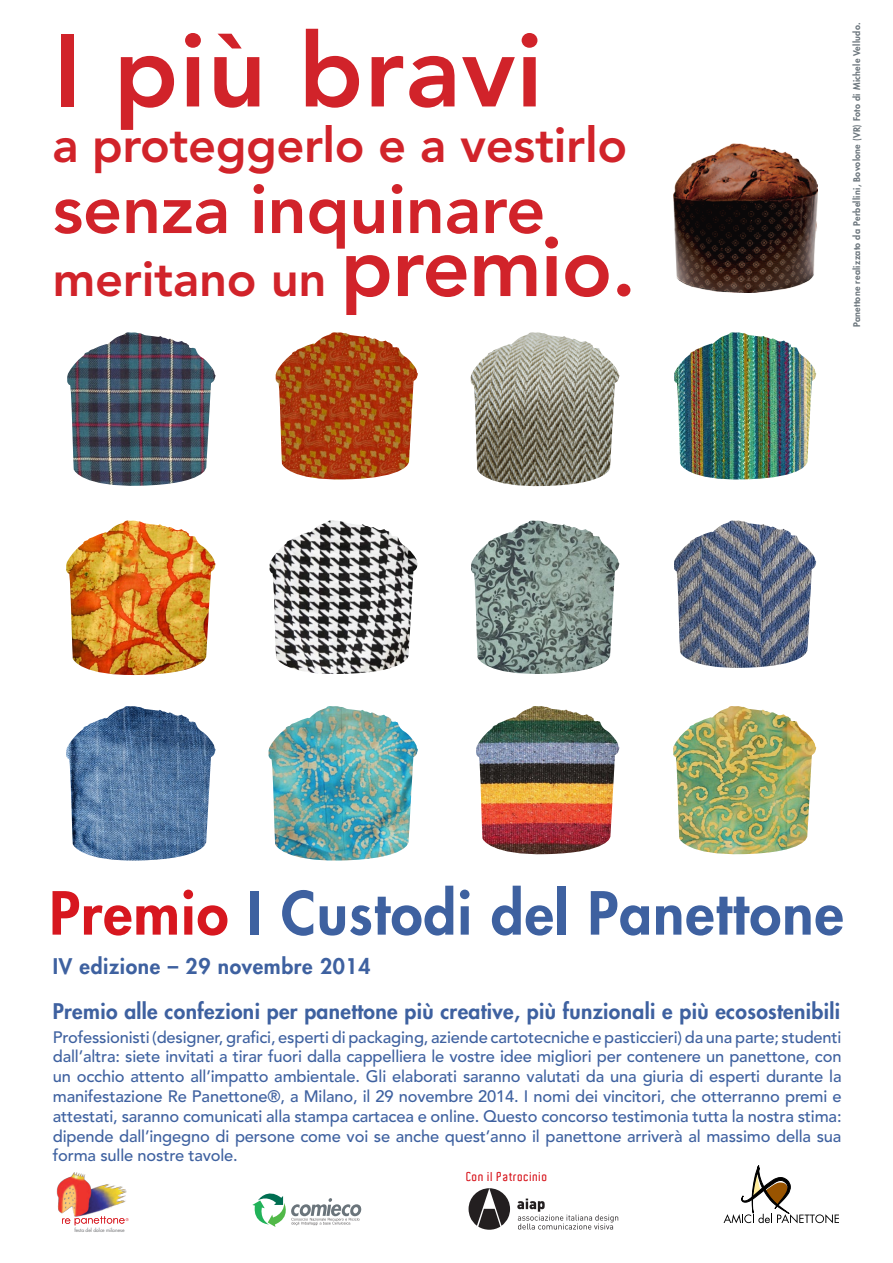
<style>
.page{position:relative;width:893px;height:1263px;background:#fff}
.page>*{position:absolute;margin:0;border:0;box-sizing:border-box;transform-origin:0 0}
.t1{font:800 102.75px "Avenir LT Std";letter-spacing:.01em;color:#d1232a}
.t2{font:800 68.55px "Avenir LT Std";letter-spacing:-.005em;color:#d1232a}
.t3{font:800 57.75px "Futura";letter-spacing:.02em;color:#3e61a0}
.t4{font:800 48.9px "Avenir LT Std";letter-spacing:-.005em;color:#d1232a}
.t5{font:800 21px "Futura";letter-spacing:.015em;color:#3e61a0}
.t6{font:500 16.5px/19.8px "Avenir LT Std";letter-spacing:-.01em;color:#3e61a0;text-align:justify}
.t7{font:600 12.45px "Aldo";letter-spacing:.05em;color:#d7171f}
.t8{font:800 9px "Futura";letter-spacing:.03em;color:#6a747b}
.t9{font:4.95px "Futura";color:#7b7c7e}
.s1{font-size:83.25px}
.s2{color:#d7171f}
</style>
<div class="page">
<svg style="left:724px;top:1166px;width:115px;height:57px"></svg>
<svg style="left:252px;top:1193px;width:109px;height:34px"></svg>
<svg style="left:469px;top:1188px;width:41px;height:42px"></svg>
<svg style="left:517px;top:1198px;width:101px;height:31px"></svg>
<img style="left:67px;top:332px;width:149px;height:154px">
<img style="left:470px;top:332px;width:149px;height:155px">
<img style="left:674px;top:332px;width:142px;height:148px">
<img style="left:269px;top:520px;width:149px;height:154px">
<img style="left:471px;top:520px;width:148px;height:154px">
<img style="left:674px;top:520px;width:142px;height:148px">
<img style="left:66px;top:706px;width:150px;height:155px">
<img style="left:476px;top:706px;width:143px;height:149px">
<img style="left:673px;top:706px;width:143px;height:149px">
<img style="left:268px;top:706px;width:150px;height:155px">
<img style="left:66px;top:520px;width:150px;height:156px">
<img style="left:275px;top:332px;width:143px;height:148px">
<svg style="left:673px;top:144px;width:145px;height:148px;background:#634940"></svg>
<img style="left:56px;top:1172px;width:71px;height:44px">
<svg style="left:62px;top:1216px;width:67px;height:9px"></svg>
<h1 class="t1" style="left:53px;top:10px;width:492px">I più bravi</h1>
<h3 class="t4" style="left:52px;top:116px;width:576px">a proteggerlo e a vestirlo</h3>
<h2 class="t2" style="left:53px;top:169px;width:494px">senza inquinare</h2>
<h3 class="t4" style="left:53px;top:250px;width:585px">meritano un <span class="s1">premio.</span></h3>
<p class="t8" style="left:851px;top:327px;width:306px;rotate:-90deg">Panettone realizzato da Perbellini, Bovolone (VR) Foto di Michele Velludo.</p>
<h3 class="t3" style="left:49px;top:875px;width:796px"><span class="s2">Premio</span> I Custodi del Panettone</h3>
<p class="t5" style="left:53px;top:952px;width:319px">IV edizione – 29 novembre 2014</p>
<p class="t5" style="left:53px;top:997px;width:789px">Premio alle confezioni per panettone più creative, più funzionali e più ecosostenibili</p>
<p class="t6" style="left:53px;top:1027px;width:790px">Professionisti (designer, grafici, esperti di packaging, aziende cartotecniche e pasticcieri) da una parte; studenti dall’altra: siete invitati a tirar fuori dalla cappelliera le vostre idee migliori per contenere un panettone, con un occhio attento all’impatto ambientale. Gli elaborati saranno valutati da una giuria di esperti durante la manifestazione Re Panettone®, a Milano, il 29 novembre 2014. I nomi dei vincitori, che otterranno premi e attestati, saranno comunicati alla stampa cartacea e online. Questo concorso testimonia tutta la nostra stima: dipende dall’ingegno di persone come voi se anche quest’anno il panettone arriverà al massimo della sua forma sulle nostre tavole.</p>
<p class="t9" style="left:74px;top:1227px;width:52px">festa del dolce milanese</p>
<p class="t7" style="left:467px;top:1169px;width:82px">Con il Patrocinio</p>
</div>
